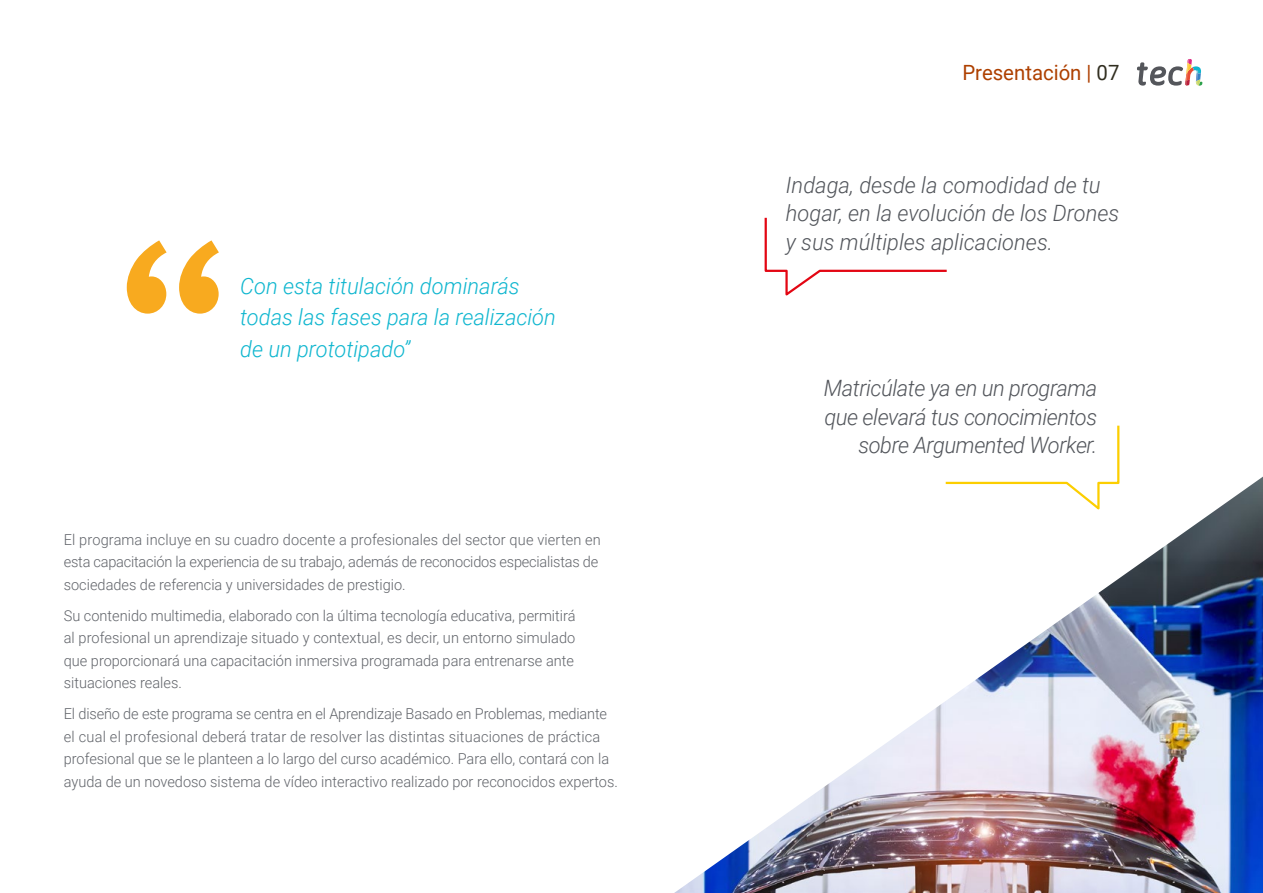
<style>
.page{position:relative;width:1263px;height:893px;background:#fff}
.page>*{position:absolute;margin:0;border:0;box-sizing:border-box;transform-origin:0 0}
.t1{font:italic 300 22.5px/28.5px "Roboto";letter-spacing:-.005em;color:#52555b;text-align:right}
.t2{font:italic 300 22.5px/31.5px "Roboto";color:#0fb6cf}
.t3{font:21px "Roboto";color:#ae4000}
.t4{font:300 15px/22.5px "Roboto";color:#61646a}
.s1{color:#312e20}
</style>
<div class="page">
<svg style="left:1137px;top:59px;width:65px;height:27px"></svg>
<svg style="left:1117px;top:425px;width:3px;height:52px"></svg>
<svg style="left:127px;top:240px;width:92px;height:74px"></svg>
<svg style="left:764px;top:217px;width:183px;height:79px"></svg>
<img style="left:674px;top:477px;width:589px;height:416px">
<h1 class="t2" style="left:240px;top:269px;width:317px">Con esta titulación dominarás todas las fases para la realización de un prototipado”</h1>
<p class="t4" style="left:64px;top:527px;width:539px">El programa incluye en su cuadro docente a profesionales del sector que vierten en esta capacitación la experiencia de su trabajo, además de reconocidos especialistas de sociedades de referencia y universidades de prestigio.</p>
<p class="t4" style="left:64px;top:603px;width:513px;text-align:justify">Su contenido multimedia, elaborado con la última tecnología educativa, permitirá al profesional un aprendizaje situado y contextual, es decir, un entorno simulado que proporcionará una capacitación inmersiva programada para entrenarse ante situaciones reales.</p>
<p class="t4" style="left:64px;top:702px;width:556px">El diseño de este programa se centra en el Aprendizaje Basado en Problemas, mediante el cual el profesional deberá tratar de resolver las distintas situaciones de práctica profesional que se le planteen a lo largo del curso académico. Para ello, contará con la ayuda de un novedoso sistema de vídeo interactivo realizado por reconocidos expertos.</p>
<h2 class="t3" style="left:962px;top:57px;width:159px">Presentación | <span class="s1">07</span></h2>
<h1 class="t1" style="left:786px;top:170px;width:335px;text-align:left">Indaga, desde la comodidad de tu hogar, en la evolución de los Drones y sus múltiples aplicaciones.</h1>
<h1 class="t1" style="left:824px;top:373px;width:275px">Matricúlate ya en un programa que elevará tus conocimientos sobre Argumented Worker.</h1>
</div>
